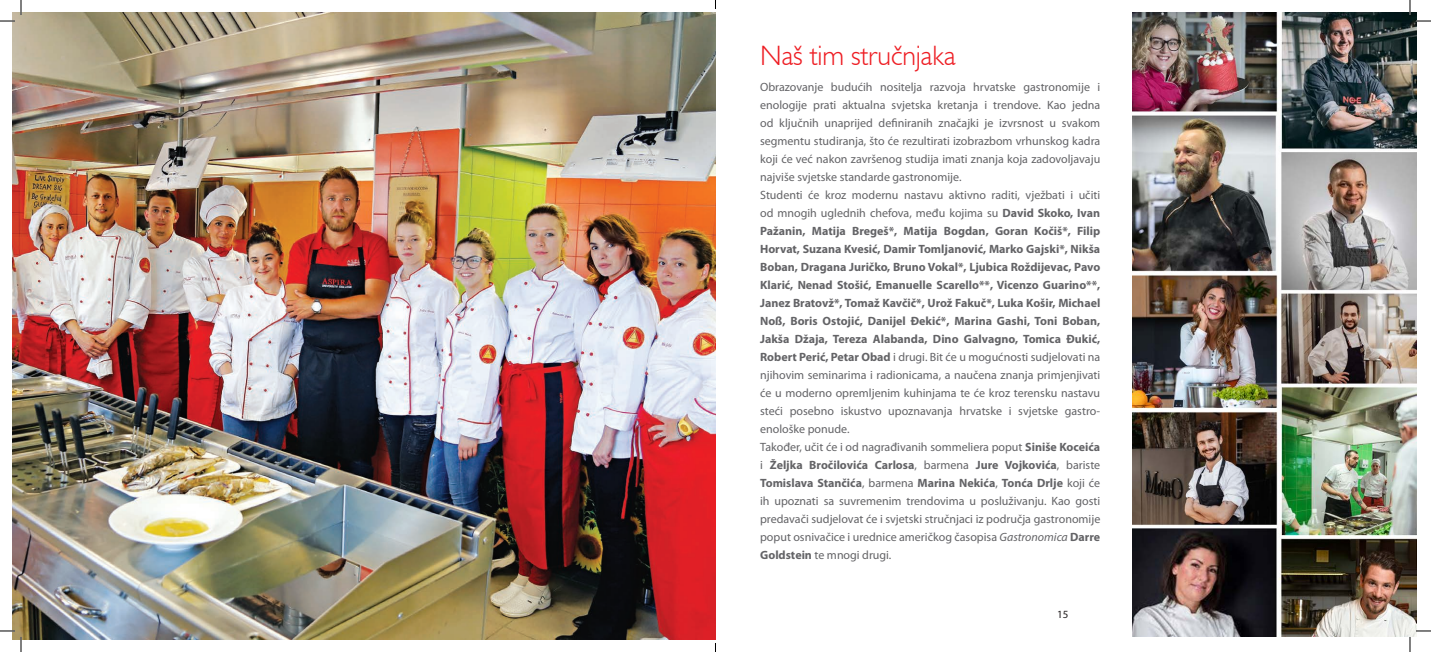
<style>
.page{position:relative;width:1431px;height:652px;background:#fff}
.page>*{position:absolute;margin:0;border:0;box-sizing:border-box;transform-origin:0 0}
.t1{font:300 28px "Humanist 521 BT";color:#ee1d23}
.t2{font:700 12px/18px "Myriad Pro";color:#636366;text-align:justify}
.t3{font:12px/18px "Myriad Pro";color:#636366;text-align:justify}
.t4{font:11px "Myriad Pro";color:#231f20}
.s1{font-weight:400}
.s2{font-weight:700}
.s3{font-style:italic}
</style>
<div class="page">
<img style="left:12px;top:12px;width:703px;height:627px">
<img style="left:1133px;top:12px;width:283px;height:624px">
<svg style="left:0;top:0;width:22px;height:22px"></svg>
<svg style="left:0;top:630px;width:22px;height:21px"></svg>
<svg style="left:1409px;top:0;width:22px;height:22px"></svg>
<svg style="left:1409px;top:630px;width:22px;height:21px"></svg>
<p class="t1" style="left:760px;top:38px;width:197px">Naš tim stručnjaka</p>
<p class="t3" style="left:760px;top:78px;width:342px">Obrazovanje budućih nositelja razvoja hrvatske gastronomije i enologije prati aktualna svjetska kretanja i trendove. Kao jedna od ključnih unaprijed definiranih značajki je izvrsnost u svakom segmentu studiranja, što će rezultirati izobrazbom vrhunskog kadra koji će već nakon završenog studija imati znanja koja zadovoljavaju najviše svjetske standarde gastronomije.</p>
<p class="t2" style="left:760px;top:186px;width:342px"><span class="s1">Studenti će kroz modernu nastavu aktivno raditi, vježbati i učiti od mnogih uglednih chefova, među kojima su</span> David Skoko, Ivan Pažanin, Matija Bregeš*, Matija Bogdan, Goran Kočiš*, Filip Horvat, Suzana Kvesić, Damir Tomljanović, Marko Gajski*, Nikša Boban, Dragana Juričko, Bruno Vokal*, Ljubica Roždijevac, Pavo Klarić, Nenad Stošić, Emanuelle Scarello**, Vicenzo Guarino**, Janez Bratovž*, Tomaž Kavčič*, Urož Fakuč*, Luka Košir, Michael Noß, Boris Ostojić, Danijel Đekić*, Marina Gashi, Toni Boban, Jakša Džaja, Tereza Alabanda, Dino Galvagno, Tomica Đukić, Robert Perić, Petar Obad <span class="s1">i drugi. Bit će u mogućnosti sudjelovati na njihovim seminarima i radionicama, a naučena znanja primjenjivati će u moderno opremljenim kuhinjama te će kroz terensku nastavu steći posebno iskustvo upoznavanja hrvatske i svjetske gastro&shy;enološke ponude.</span></p>
<p class="t3" style="left:760px;top:438px;width:342px">Također, učit će i od nagrađivanih sommeliera poput <span class="s2">Siniše Koceića </span>i <span class="s2">Željka Bročilovića Carlosa</span>, barmena <span class="s2">Jure Vojkovića</span>, bariste <span class="s2">Tomislava Stančića</span>, barmena <span class="s2">Marina Nekića</span>, <span class="s2">Tonća Drlje</span> koji će ih upoznati sa suvremenim trendovima u posluživanju. Kao gosti predavači sudjelovat će i svjetski stručnjaci iz područja gastronomije poput osnivačice i urednice američkog časopisa <span class="s3">Gastronomica</span> <span class="s2">Darre Goldstein</span> te mnogi drugi.</p>
<p class="t4" style="left:1057px;top:607px;width:13px">15</p>
</div>
